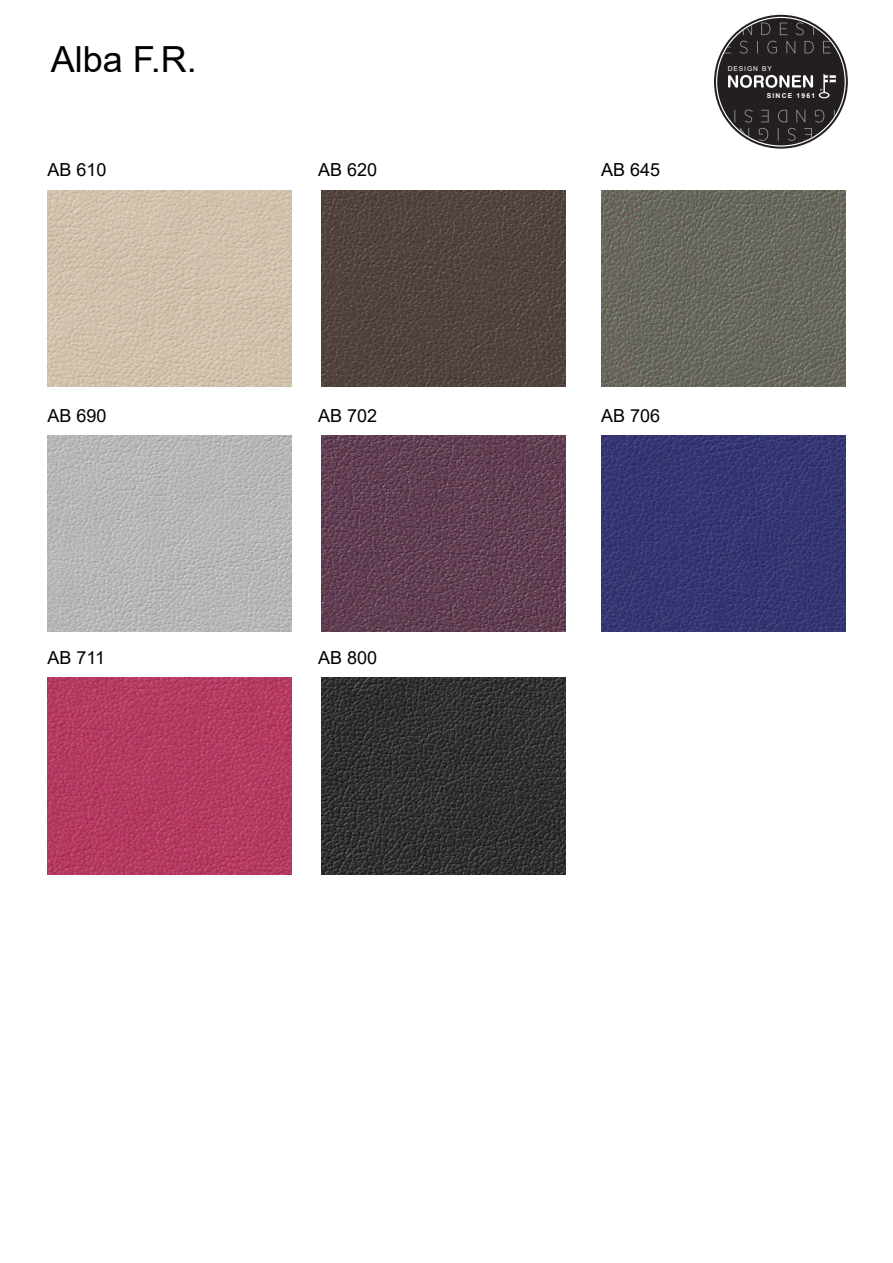
<style>
.page{position:relative;width:893px;height:1263px;background:#fff}
.page>*{position:absolute;margin:0;border:0;box-sizing:border-box;transform-origin:0 0}
.t1{font:36px "Arial";color:#000}
.t2{font:18px "Arial";color:#000}
.t3{font:700 6.75px "Arial";letter-spacing:.18em;color:#fff}
.t4{font:6.75px "Arial";letter-spacing:.135em;color:#fff}
</style>
<div class="page">
<img style="left:48px;top:190px;width:244px;height:197px">
<img style="left:321px;top:190px;width:244px;height:197px">
<img style="left:601px;top:190px;width:244px;height:197px">
<img style="left:48px;top:435px;width:244px;height:196px">
<img style="left:321px;top:435px;width:244px;height:196px">
<img style="left:601px;top:435px;width:244px;height:196px">
<img style="left:48px;top:678px;width:244px;height:196px">
<img style="left:321px;top:678px;width:244px;height:196px">
<svg style="left:714px;top:15px;width:134px;height:134px"></svg>
<div style="left:717px;top:18px;width:128px;height:127px;background:#231f20;border-radius:50%"></div>
<svg style="left:728px;top:75px;width:85px;height:13px"></svg>
<svg style="left:819px;top:74px;width:17px;height:24px"></svg>
<svg style="left:804px;top:41px;width:27px;height:12px"></svg>
<svg style="left:761px;top:22px;width:53px;height:13px"></svg>
<svg style="left:724px;top:41px;width:71px;height:13px"></svg>
<svg style="left:743px;top:25px;width:9px;height:10px"></svg>
<svg style="left:734px;top:110px;width:101px;height:31px"></svg>
<h1 class="t1" style="left:51px;top:46px;width:148px">Alba F.R.</h1>
<p class="t2" style="left:48px;top:163px;width:61px">AB 610</p>
<p class="t2" style="left:318px;top:163px;width:61px">AB 620</p>
<p class="t2" style="left:601px;top:163px;width:61px">AB 645</p>
<p class="t4" style="left:728px;top:66px;width:46px">DESIGN BY</p>
<p class="t3" style="left:767px;top:93px;width:50px">SINCE 1961</p>
<p class="t2" style="left:48px;top:409px;width:61px">AB 690</p>
<p class="t2" style="left:318px;top:409px;width:61px">AB 702</p>
<p class="t2" style="left:601px;top:409px;width:61px">AB 706</p>
<p class="t2" style="left:48px;top:651px;width:59px">AB 711</p>
<p class="t2" style="left:318px;top:651px;width:61px">AB 800</p>
</div>
